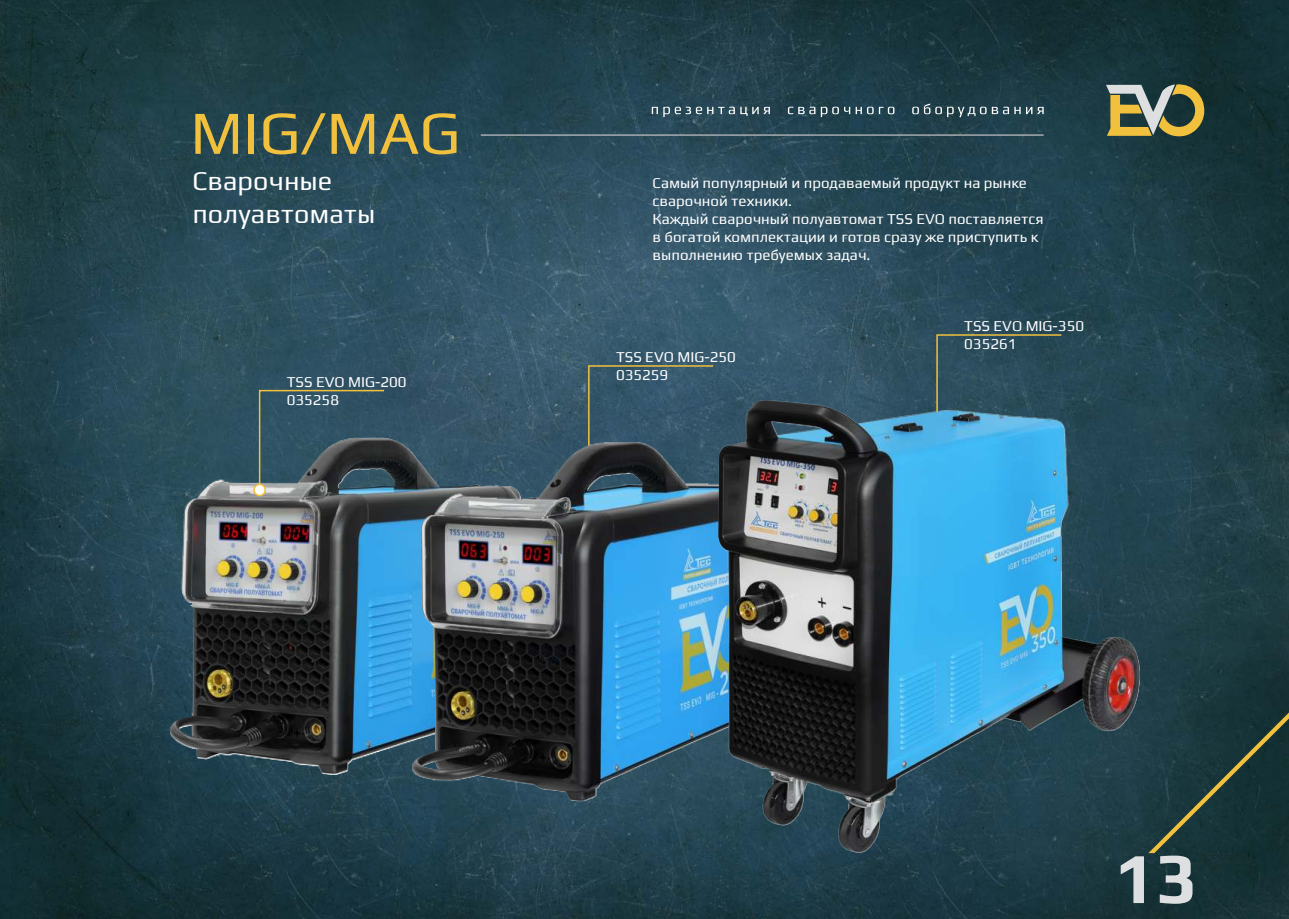
<style>
.page{position:relative;width:1289px;height:919px;background:#fff}
.page>*{position:absolute;margin:0;border:0;box-sizing:border-box;transform-origin:0 0}
.t1{font:700 72px "Play";color:#dddfe0}
.t2{font:61.5px "Play";color:#f1c03d}
.t3{font:27px/32.4px "Play";color:#fff}
.t4{font:15px/18px "Play";color:#fff}
</style>
<div class="page">
<img style="left:0;top:0;width:1288px;height:918px">
<svg style="left:1148px;top:712px;width:140px;height:141px;background:#203a39"></svg>
<svg style="left:651px;top:107px;width:119px;height:10px"></svg>
<svg style="left:788px;top:107px;width:50px;height:10px"></svg>
<svg style="left:844px;top:107px;width:17px;height:7px"></svg>
<svg style="left:867px;top:107px;width:27px;height:7px"></svg>
<svg style="left:912px;top:103px;width:131px;height:14px;background:#455e67"></svg>
<svg style="left:1105px;top:84px;width:99px;height:53px;background:#838259"></svg>
<hr style="left:481px;top:134px;width:562px;height:2px;background:#bbbdbf">
<img style="left:167px;top:436px;width:370px;height:339px">
<svg style="left:587px;top:364px;width:127px;height:76px;background:#3a596a"></svg>
<svg style="left:258px;top:389px;width:127px;height:102px;background:#3c555f"></svg>
<div style="left:254px;top:484px;width:11px;height:11px;background:#fff;border-radius:50%"></div>
<div style="left:253px;top:483px;width:13px;height:13px;border:2px solid #f1c03d;border-radius:50%"></div>
<svg style="left:935px;top:333px;width:127px;height:63px;background:#32505a"></svg>
<img style="left:396px;top:440px;width:323px;height:363px">
<img style="left:719px;top:396px;width:420px;height:459px">
<h2 class="t2" style="left:190px;top:90px;width:272px">МIG/MAG</h2>
<h3 class="t3" style="left:192px;top:163px;width:185px">Сварочные полуавтоматы</h3>
<p class="t4" style="left:652px;top:172px;width:392px">Самый популярный и продаваемый продукт на рынке сварочной техники.<br>Каждый сварочный полуавтомат TSS EVO поставляется в богатой комплектации и готов сразу же приступить к выполнению требуемых задач.</p>
<p class="t4" style="left:287px;top:371px;width:121px">ТSS EVO MIG-200<br>035258</p>
<p class="t4" style="left:616px;top:347px;width:121px">TSS EVO MIG-250<br>035259</p>
<p class="t4" style="left:964px;top:316px;width:121px">TSS EVO MIG-350<br>035261</p>
<h1 class="t1" style="left:1114px;top:836px;width:85px">13</h1>
</div>
